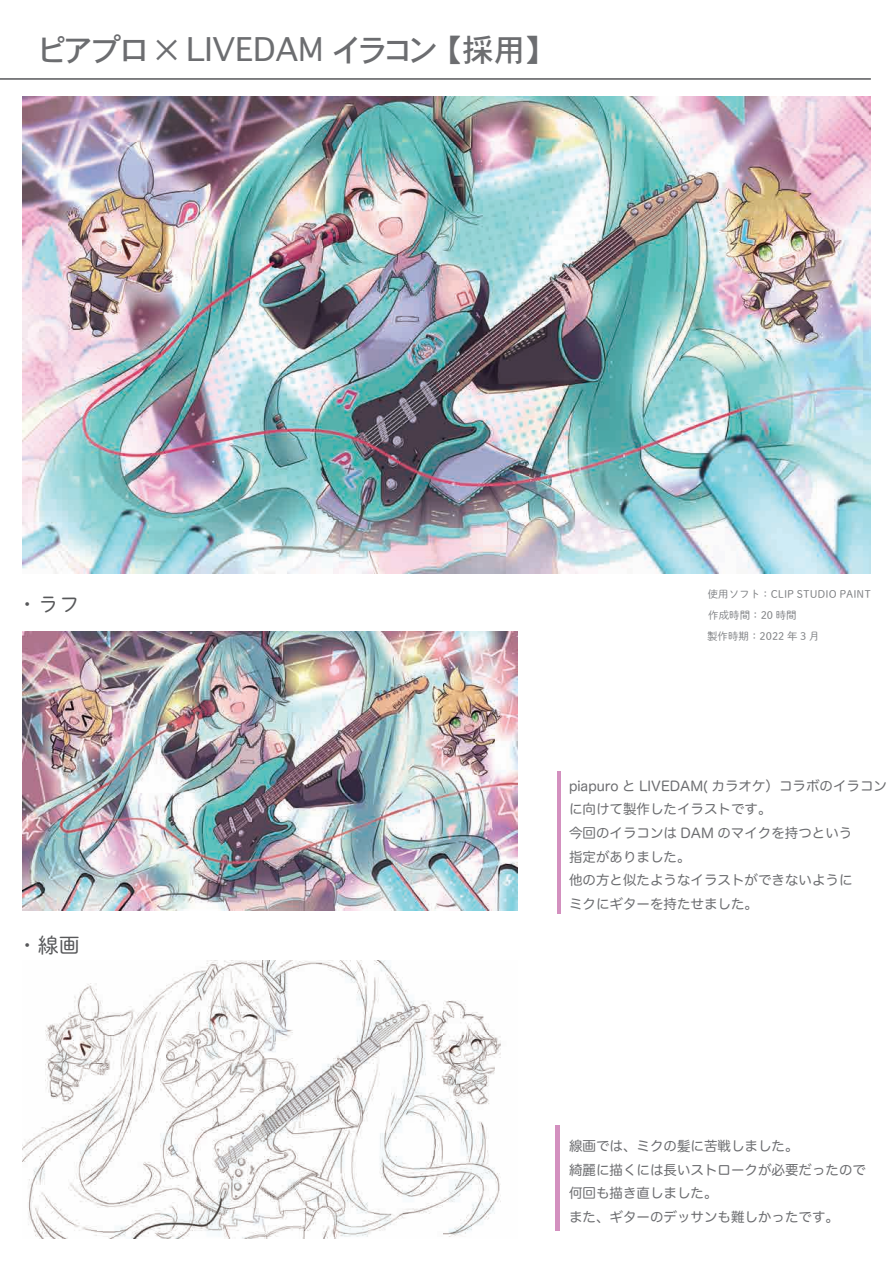
<style>
.page{position:relative;width:893px;height:1263px;background:#fff}
.page>*{position:absolute;margin:0;border:0;box-sizing:border-box;transform-origin:0 0}
.t1{font:31.5px "Osaka";color:#6c6d70}
.t2{font:21px "DNP Shuei M Go Std L";color:#57585a}
.t3{font:13.5px/23.7px "Hira Maru Pro N W4";color:#6c6d70}
.t4{font:10.5px/21px "DNP Shuei M Go Std L";color:#808285}
</style>
<div class="page">
<img style="left:22px;top:96px;width:849px;height:477px">
<img style="left:22px;top:960px;width:479px;height:279px">
<img style="left:22px;top:632px;width:495px;height:278px">
<hr style="left:557px;top:771px;width:4px;height:143px;background:#d390bf">
<div style="left:555px;top:1125px;width:5px;height:106px;background:#d390bf"></div>
<hr style="left:0;top:78px;width:871px;height:2px;background:#57585a">
<h1 class="t1" style="left:31px;top:30px;width:511px">　ピアプロ × LIVEDAM　イラコン　【採用】</h1>
<h2 class="t2" style="left:17px;top:589px;width:64px">・ラフ</h2>
<p class="t4" style="left:707px;top:583px;width:165px">使用ソフト：CLIP STUDIO PAINT作成時間：20 時間<br>製作時期：2022 年 3 月</p>
<h2 class="t2" style="left:17px;top:929px;width:64px">・線画</h2>
<p class="t3" style="left:569px;top:773px;width:320px">piapuro と LIVEDAM( カラオケ）コラボのイラコンに向けて製作したイラストです。<br>今回のイラコンは DAM のマイクを持つという<br>指定がありました。<br>他の方と似たようなイラストができないように<br>ミクにギターを持たせました。</p>
<p class="t3" style="left:569px;top:1133px;width:299px">線画では、ミクの髪に苦戦しました。<br>綺麗に描くには長いストロークが必要だったので何回も描き直しました。<br>また、ギターのデッサンも難しかったです。</p>
</div>
